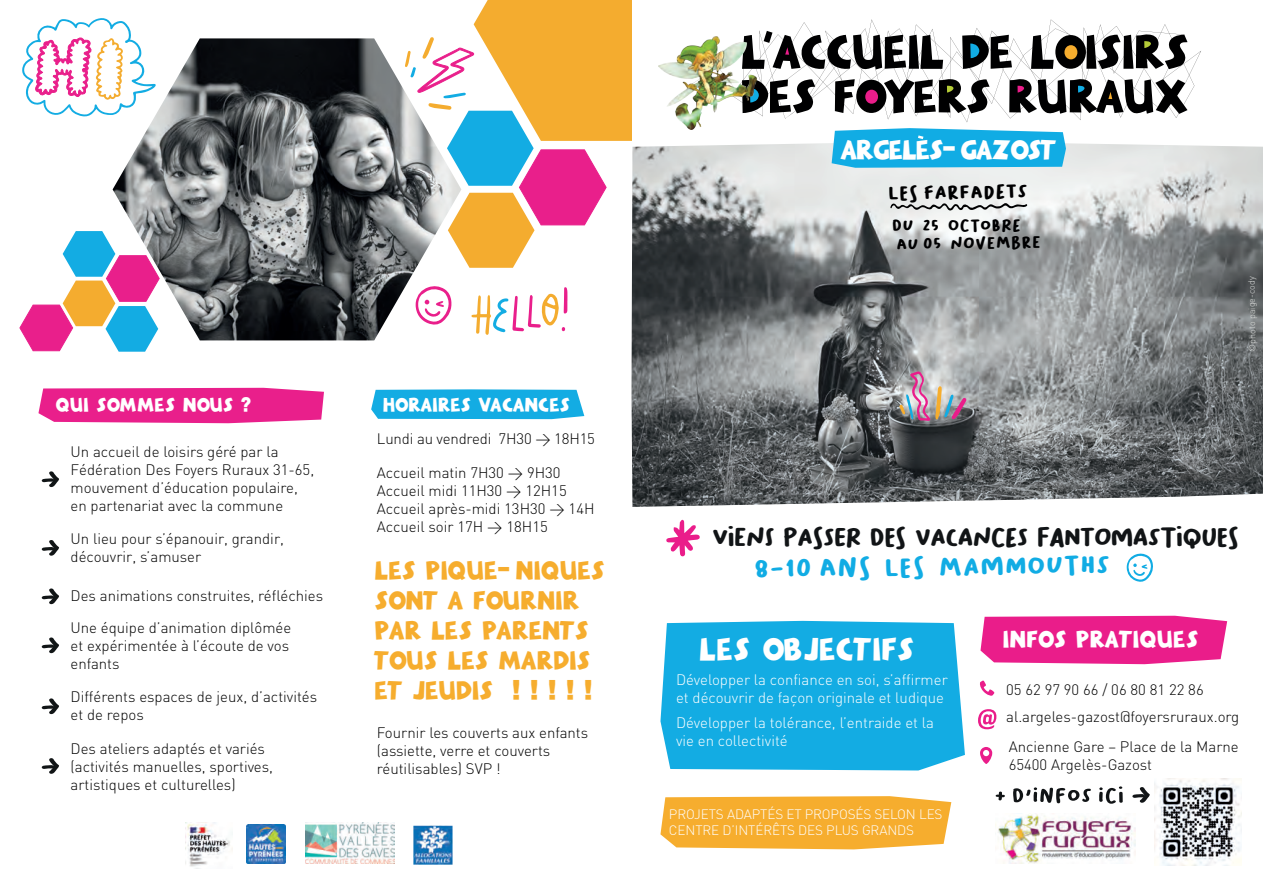
<style>
.page{position:relative;width:1263px;height:893px;background:#fff}
.page>*{position:absolute;margin:0;border:0;box-sizing:border-box;transform-origin:0 0}
.t1{font:29.4px "THEMINION";color:#fff}
.t2{font:26.55px "Bakso Sapi";color:#11ace4}
.t3{font:25.8px "Bakso Sapi";letter-spacing:-.075em;color:#111416}
.t4{font:25.35px "THEMINION";letter-spacing:-.05em;color:#fff}
.t5{font:24px/30px "THEMINION";letter-spacing:-.01em;color:#f6ad2e}
.t6{font:21.9px "THEMINION";color:#fff}
.t7{font:19.65px "Bakso Sapi";color:#000001}
.t8{font:18px "THEMINION";color:#fff}
.t9{font:16.65px "Bakso Sapi";color:#000001}
.t10{font:300 15px/18px "DIN";color:#000001}
.t11{font:300 15px/18px "DIN";color:#fff}
.t12{font:300 13.5px/16.2px "DIN";letter-spacing:-.01em;color:#fff}
.t13{font:300 9px "DIN";color:#dbdddb}
.s1{font-size:27.45px}
</style>
<div class="page">
<img style="left:631px;top:143px;width:632px;height:364px">
<svg style="left:757px;top:19px;width:444px;height:103px"></svg>
<svg style="left:996px;top:792px;width:9px;height:8px"></svg>
<svg style="left:1013px;top:787px;width:78px;height:16px"></svg>
<svg style="left:1099px;top:786px;width:24px;height:18px"></svg>
<svg style="left:1132px;top:787px;width:18px;height:16px"></svg>
<svg style="left:757px;top:79px;width:58px;height:34px"></svg>
<svg style="left:835px;top:79px;width:154px;height:34px"></svg>
<svg style="left:1009px;top:79px;width:178px;height:35px"></svg>
<svg style="left:962px;top:35px;width:50px;height:34px"></svg>
<svg style="left:1031px;top:34px;width:156px;height:35px"></svg>
<svg style="left:744px;top:31px;width:199px;height:39px"></svg>
<svg style="left:899px;top:371px;width:67px;height:50px;background:#b4a3ac"></svg>
<svg style="left:980px;top:616px;width:247px;height:48px;background:#eb2c92"></svg>
<svg style="left:978px;top:709px;width:18px;height:20px"></svg>
<svg style="left:980px;top:747px;width:12px;height:17px"></svg>
<svg style="left:980px;top:680px;width:14px;height:16px"></svg>
<svg style="left:832px;top:128px;width:234px;height:40px;background:#24b2e5"></svg>
<img style="left:113px;top:38px;width:303px;height:302px">
<svg style="left:471px;top:287px;width:96px;height:48px"></svg>
<svg style="left:416px;top:286px;width:36px;height:39px"></svg>
<svg style="left:20px;top:231px;width:139px;height:121px"></svg>
<svg style="left:405px;top:0;width:226px;height:268px"></svg>
<svg style="left:38px;top:388px;width:286px;height:35px;background:#ea2c91"></svg>
<svg style="left:42px;top:471px;width:17px;height:16px"></svg>
<svg style="left:42px;top:540px;width:17px;height:16px"></svg>
<svg style="left:42px;top:588px;width:17px;height:16px"></svg>
<svg style="left:42px;top:637px;width:17px;height:16px"></svg>
<svg style="left:42px;top:698px;width:17px;height:16px"></svg>
<svg style="left:42px;top:758px;width:17px;height:16px"></svg>
<svg style="left:371px;top:389px;width:213px;height:30px;background:#20b0e4"></svg>
<svg style="left:22px;top:18px;width:134px;height:99px"></svg>
<img style="left:995px;top:814px;width:140px;height:50px">
<img style="left:1155px;top:778px;width:86px;height:87px">
<img style="left:247px;top:825px;width:38px;height:39px">
<img style="left:185px;top:822px;width:45px;height:45px">
<img style="left:306px;top:823px;width:89px;height:41px">
<img style="left:414px;top:826px;width:39px;height:38px">
<svg style="left:660px;top:796px;width:291px;height:53px;background:#f6b23d"></svg>
<div style="left:660px;top:621px;width:305px;height:149px;background:#13ace3"></div>
<img style="left:658px;top:37px;width:99px;height:92px">
<svg style="left:890px;top:202px;width:138px;height:9px"></svg>
<svg style="left:666px;top:520px;width:34px;height:36px"></svg>
<svg style="left:1127px;top:553px;width:26px;height:29px"></svg>
<p class="t8" style="left:56px;top:396px;width:200px">QUI SOMMES NOUS ?</p>
<p class="t10" style="left:71px;top:443px;width:245px">Un accueil de loisirs géré par la Fédération Des Foyers Ruraux 31-65, mouvement d’éducation populaire, en partenariat avec la commune</p>
<p class="t10" style="left:71px;top:530px;width:215px">Un lieu pour s’épanouir, grandir, découvrir, s’amuser</p>
<p class="t10" style="left:71px;top:586px;width:254px">Des animations construites, réfléchies</p>
<p class="t10" style="left:71px;top:618px;width:222px">Une équipe d’animation diplômée et expérimentée à l’écoute de vos enfants</p>
<p class="t10" style="left:71px;top:687px;width:248px">Différents espaces de jeux, d’activités et de repos</p>
<p class="t10" style="left:71px;top:740px;width:204px">Des ateliers adaptés et variés (activités manuelles, sportives, artistiques et culturelles)</p>
<p class="t8" style="left:383px;top:395px;width:189px">HORAIRES VACANCES</p>
<p class="t10" style="left:377px;top:430px;width:220px">Lundi au vendredi 7H30 &gt; 18H15</p>
<p class="t10" style="left:377px;top:464px;width:219px">Accueil matin 7H30 &gt; 9H30<br>Accueil midi 11H30 &gt; 12H15<br>Accueil après-midi 13H30 &gt; 14H<br>Accueil soir 17H &gt; 18H15</p>
<h3 class="t5" style="left:375px;top:557px;width:232px">LES PIQUE-NIQUES<br>SONT A FOURNIR<br>PAR LES PARENTS<br>TOUS LES MARDIS<br>ET JEUDIS !!!!!</h3>
<p class="t10" style="left:377px;top:723px;width:213px">Fournir les couverts aux enfants (assiette, verre et couverts réutilisables) SVP !</p>
<h3 class="t4" style="left:841px;top:136px;width:217px">ARGELES-GAZOST</h3>
<h3 class="t7" style="left:888px;top:182px;width:140px;rotate:-1deg">LES FARFADETS</h3>
<p class="t9" style="left:896px;top:235px;width:146px;rotate:-1deg">AU 05 NOVEMBRE</p>
<p class="t9" style="left:892px;top:216px;width:131px">DU 25 OCTOBRE</p>
<p class="t13" style="left:1247px;top:352px;width:77px;rotate:-91deg">©photo paige-cody</p>
<h3 class="t3" style="left:712px;top:523px;width:529px">VIENS PASSER DES VACANCES FANTOMASTIQUES</h3>
<h2 class="t2" style="left:753px;top:555px;width:357px;rotate:-1deg"><span class="s1">8-10 ANS</span> LES MAMMOUTHS</h2>
<h1 class="t1" style="left:699px;top:634px;width:217px">LES OBJECTIFS</h1>
<p class="t11" style="left:676px;top:670px;width:273px">Développer la confiance en soi, s’affirmer et découvrir de façon originale et ludique</p>
<p class="t11" style="left:676px;top:713px;width:260px">Développer la tolérance, l’entraide et la vie en collectivité</p>
<p class="t12" style="left:669px;top:806px;width:275px">PROJETS ADAPTÉS ET PROPOSÉS SELON LES<br>CENTRE D’INTÉRÊTS DES PLUS GRANDS</p>
<h3 class="t6" style="left:1003px;top:627px;width:197px">INFOS PRATIQUES</h3>
<p class="t10" style="left:1006px;top:675px;width:235px;line-height:27.6px">05 62 97 90 66 / 06 80 81 22 86 al.argeles-gazost@foyersruraux.org</p>
<p class="t10" style="left:1009px;top:737px;width:231px">Ancienne Gare – Place de la Marne<br>65400 Argelès-Gazost</p>
</div>
